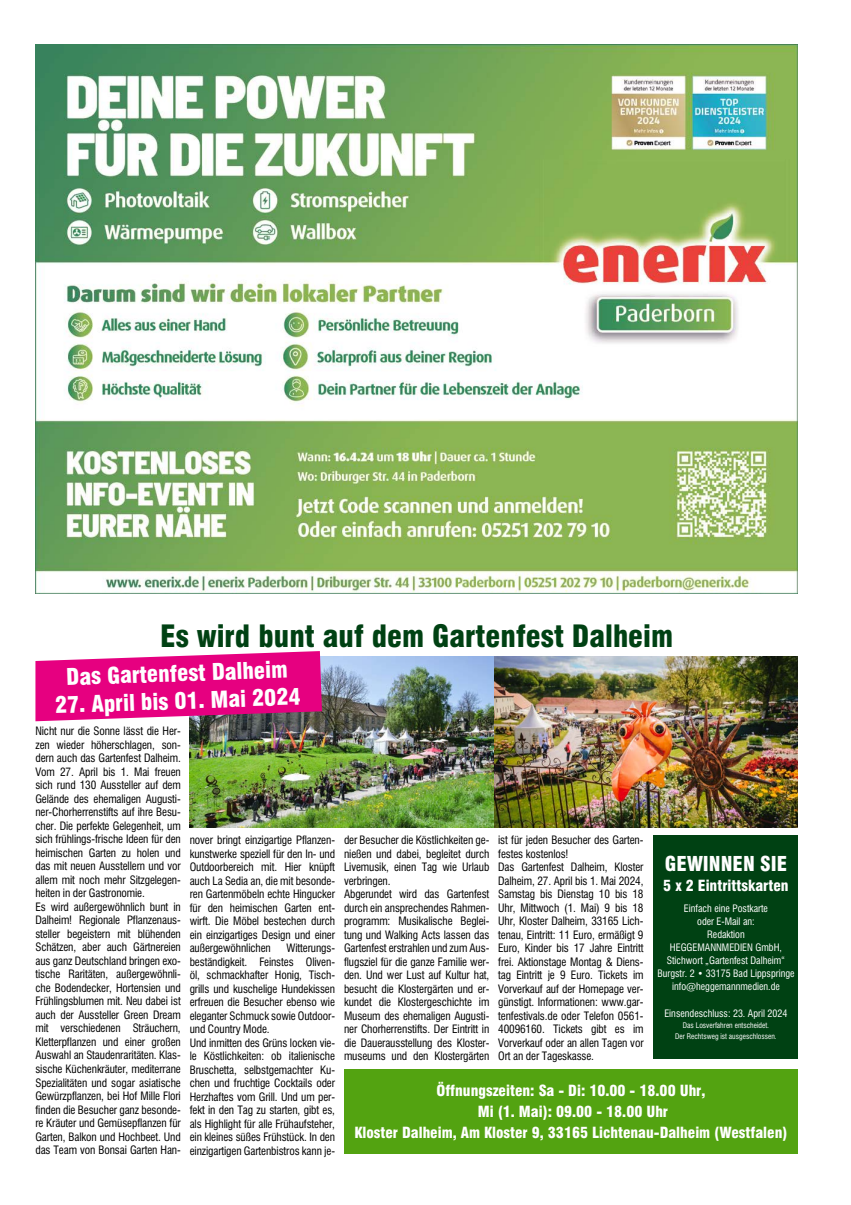
<style>
.page{position:relative;width:851px;height:1205px;background:#fff}
.page>*{position:absolute;margin:0;border:0;box-sizing:border-box;transform-origin:0 0}
.t1{font:900 condensed 30px "Swiss 721 BT";color:#004113}
.t2{font:900 condensed 22.5px "Swiss 721 BT";color:#fff}
.t3{font:900 condensed 20px "Swiss 721 BT";color:#fff}
.t4{font:900 condensed 15px/21.2px "Swiss 721 BT";color:#fff;text-align:center}
.t5{font:900 condensed 12.5px "Swiss 721 BT";letter-spacing:.05em;color:#000}
.t6{font:11.25px/13.5px "Swis 721 BT Condensed 2";letter-spacing:-.01em;color:#000}
.t7{font:10px/13.1px "Swis 721 BT Condensed 2";color:#fff;text-align:center}
.t8{font:7.5px/11.2px "Swis 721 BT Condensed 2";color:#fff;text-align:center}
</style>
<div class="page">
<img style="left:190px;top:657px;width:607px;height:170px">
<svg style="left:35px;top:651px;width:287px;height:70px;background:#e01c89"></svg>
<div style="left:653px;top:835px;width:144px;height:224px;background:#004113"></div>
<div style="left:344px;top:1069px;width:453px;height:84px;background:#53a311"></div>
<img style="left:35px;top:44px;width:762px;height:549px">
<h1 class="t1" style="left:160px;top:618px;width:514px">Es wird bunt auf dem Gartenfest Dalheim</h1>
<h2 class="t2" style="left:66px;top:663px;width:223px;rotate:-2deg">Das Gartenfest Dalheim</h2>
<h2 class="t2" style="left:55px;top:691px;width:247px;rotate:-2deg">27. April bis 01. Mai 2024</h2>
<p class="t6" style="left:35px;top:724px;width:147px">Nicht nur die Sonne lässt die Her&shy;zen wieder höherschlagen, son&shy;dern auch das Gartenfest Dalheim.<br>Vom 27. April bis 1. Mai freuen sich rund 130 Aussteller auf dem Gelände des ehemaligen Augusti&shy;ner-Chorherrenstifts auf ihre Besu&shy;cher. Die perfekte Gelegenheit, um sich frühlings-frische Ideen für den heimischen Garten zu holen und das mit neuen Ausstellern und vor allem mit noch mehr Sitzgelegen&shy;heiten in der Gastronomie.<br>Es wird außergewöhnlich bunt in Dalheim! Regionale Pflanzenaus&shy;steller begeistern mit blühenden Schätzen, aber auch Gärtnereien aus ganz Deutschland bringen exo&shy;tische Raritäten, außergewöhnli&shy;che Bodendecker, Hortensien und Frühlingsblumen mit. Neu dabei ist auch der Aussteller Green Dream mit verschiedenen Sträuchern, Kletterpflanzen und einer großen Auswahl an Staudenraritäten. Klas&shy;sische Küchenkräuter, mediterrane Spezialitäten und sogar asiatische Gewürzpflanzen, bei Hof Mille Flori finden die Besucher ganz besonde&shy;re Kräuter und Gemüsepflanzen für Garten, Balkon und Hochbeet. Und das Team von Bonsai Garten Han-</p>
<p class="t5" style="left:65px;top:1141px;width:84px">10. April 2024</p>
<p class="t6" style="left:190px;top:833px;width:147px;text-align:justify">nover bringt einzigartige Pflanzen&shy;kunstwerke speziell für den In- und Outdoorbereich mit. Hier knüpft auch La Sedia an, die mit besonde&shy;ren Gartenmöbeln echte Hingucker für den heimischen Garten ent&shy;wirft. Die Möbel bestechen durch ein einzigartiges Design und einer außergewöhnlichen</p>
<p class="t6" style="left:190px;top:941px;width:147px;text-indent:97px">Witterungs&shy;beständigkeit. Feinstes Oliven&shy;öl, schmackhafter Honig, Tisch&shy;grills und kuschelige Hundekissen erfreuen die Besucher ebenso wie eleganter Schmuck sowie Outdoor&shy;und Country Mode.<br>Und inmitten des Grüns locken vie&shy;le Köstlichkeiten: ob italienische<br>Bruschetta, selbstgemachter Ku&shy;chen und fruchtige Cocktails oder<br>Herzhaftes vom Grill. Und um per&shy;fekt in den Tag zu starten, gibt es, als Highlight für alle Frühaufsteher, ein kleines süßes Frühstück. In den einzigartigen Gartenbistros kann je-</p>
<p class="t6" style="left:344px;top:833px;width:147px">der Besucher die Köstlichkeiten ge&shy;nießen und dabei, begleitet durch<br>Livemusik, einen Tag wie Urlaub verbringen.<br>Abgerundet wird das Gartenfest durch ein ansprechendes Rahmen&shy;programm: Musikalische Beglei&shy;tung und Walking Acts lassen das<br>Gartenfest erstrahlen und zum Aus&shy;flugsziel für die ganze Familie wer&shy;den. Und wer Lust auf Kultur hat, besucht die Klostergärten und er&shy;kundet die Klostergeschichte im<br>Museum des ehemaligen Augusti&shy;ner Chorherrenstifts. Der Eintritt in die Dauerausstellung des Kloster&shy;museums und den Klostergärten</p>
<p class="t6" style="left:498px;top:833px;width:147px">ist für jeden Besucher des Garten&shy;festes kostenlos!<br>Das Gartenfest Dalheim, Kloster<br>Dalheim, 27. April bis 1. Mai 2024,<br>Samstag bis Dienstag 10 bis 18<br>Uhr, Mittwoch (1. Mai) 9 bis 18<br>Uhr, Kloster Dalheim, 33165 Lich&shy;tenau, Eintritt: 11 Euro, ermäßigt 9<br>Euro, Kinder bis 17 Jahre Eintritt frei. Aktionstage Montag &amp; Diens&shy;tag Eintritt je 9 Euro. Tickets im<br>Vorverkauf auf der Homepage ver&shy;günstigt. Informationen: www.gar&shy;tenfestivals.de oder Telefon 0561-<br>40096160. Tickets gibt es im<br>Vorverkauf oder an allen Tagen vor<br>Ort an der Tageskasse.</p>
<h3 class="t4" style="left:354px;top:1080px;width:434px">Öffnungszeiten: Sa - Di: 10.00 - 18.00 Uhr,<br>Mi (1. Mai): 09.00 - 18.00 Uhr<br>Kloster Dalheim, Am Kloster 9, 33165 Lichtenau-Dalheim (Westfalen)</h3>
<h3 class="t3" style="left:664px;top:851px;width:124px">GEWINNEN SIE</h3>
<h3 class="t4" style="left:663px;top:875px;width:127px">5 x 2 Eintrittskarten</h3>
<p class="t7" style="left:657px;top:901px;width:139px">Einfach eine Postkarte<br>oder E-Mail an:<br>Redaktion<br>HEGGEMANNMEDIEN GmbH,<br>Stichwort „Gartenfest Dalheim“<br>Burgstr. 2 • 33175 Bad Lippspringe info@heggemannmedien.de</p>
<p class="t7" style="left:664px;top:1006px;width:125px">Einsendeschluss: 23. April 2024</p>
<p class="t8" style="left:675px;top:1019px;width:103px">Das Losverfahren entscheidet.<br>Der Rechtsweg ist ausgeschlossen.</p>
</div>
